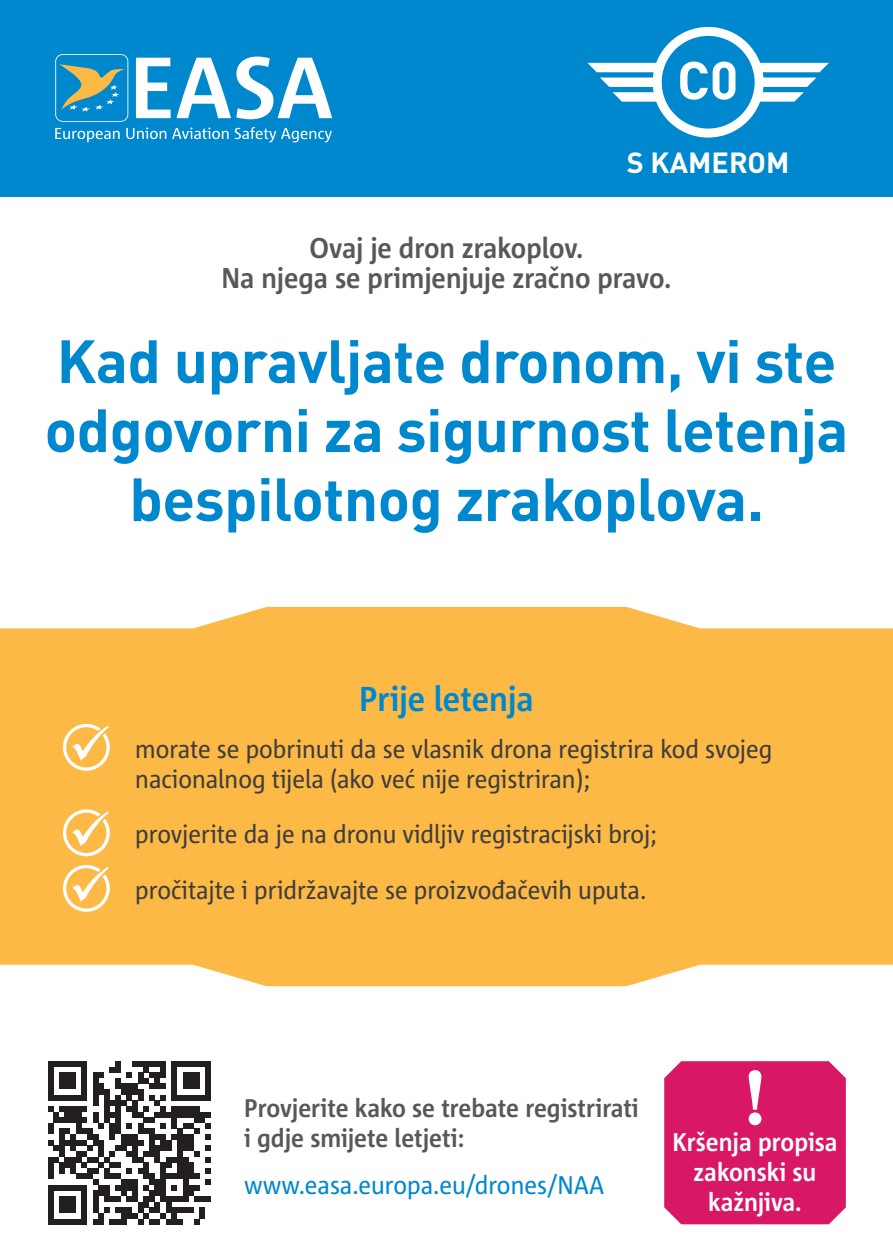
<style>
.page{position:relative;width:893px;height:1259px;background:#fff}
.page>*{position:absolute;margin:0;border:0;box-sizing:border-box;transform-origin:0 0}
.Title_heavy{font:700 60px/69px "DIN Pro";letter-spacing:-.01em;color:#0088ce;text-align:center}
.t1{font:700 52.8px "DIN Pro";color:#fff}
.Title_heavy-2{font:700 34.5px "Corpid E1 s S Cd";color:#0088ce}
.t2{font:700 28.8px "DIN Pro";color:#fff}
.Title_regular{font:700 28.5px/30px "Corpid E1 s S Cd";color:#57585a;text-align:center}
.Bullets{font:25.5px/30px "Corpid E1 s S Cd";color:#3e3e3f}
.Body_text{font:700 25.5px/30px "Corpid E1 s S Cd";color:#57585a}
.Body_text-2{font:700 25.5px/30px "Corpid E1 s S Cd";color:#fff;text-align:center}
.Body_text-3{font:25.5px "Corpid E1 s S Cd";color:#0088ce}
</style>
<div class="page">
<div style="left:0;top:607px;width:893px;height:379px;background:#fdb945"></div>
<div style="left:0;top:0;width:893px;height:197px;background:#0088ce"></div>
<svg style="left:55px;top:54px;width:277px;height:88px"></svg>
<svg style="left:63px;top:724px;width:47px;height:47px"></svg>
<svg style="left:63px;top:809px;width:47px;height:47px"></svg>
<svg style="left:63px;top:865px;width:47px;height:47px"></svg>
<svg style="left:48px;top:1061px;width:163px;height:163px"></svg>
<div style="left:664px;top:1061px;width:182px;height:163px;background:#d91865"></div>
<div style="left:749px;top:1112px;width:12px;height:13px;background:#fff;border-radius:50%"></div>
<div style="left:653px;top:27px;width:111px;height:111px;border:9px solid #fff;border-radius:50%"></div>
<svg style="left:587px;top:63px;width:78px;height:39px"></svg>
<svg style="left:751px;top:63px;width:78px;height:39px"></svg>
<p class="t1" style="left:677px;top:36px;width:63px">C0</p>
<p class="t2" style="left:627px;top:139px;width:164px">S KAMEROM</p>
<p class="Title_regular" style="left:222px;top:233px;width:451px">Ovaj je dron zrakoplov.<br>Na njega se primjenjuje zračno pravo.</p>
<p class="Title_heavy" style="left:45px;top:320px;width:805px">Kad upravljate dronom, vi ste odgovorni za sigurnost letenja bespilotnog zrakoplova.</p>
<p class="Title_heavy-2" style="left:359px;top:677px;width:176px">Prije letenja</p>
<p class="Bullets" style="left:135px;top:733px;width:638px">morate se pobrinuti da se vlasnik drona registrira kod svojeg nacionalnog tijela (ako već nije registriran);</p>
<p class="Bullets" style="left:135px;top:818px;width:523px">provjerite da je na dronu vidljiv registracijski broj;</p>
<p class="Bullets" style="left:135px;top:874px;width:513px">pročitajte i pridržavajte se proizvođačevih uputa.</p>
<p class="Body_text" style="left:244px;top:1091px;width:396px">Provjerite kako se trebate registrirati i gdje smijete letjeti:</p>
<p class="Body_text-3" style="left:244px;top:1168px;width:362px">www.easa.europa.eu/drones/NAA</p>
<p class="Body_text-2" style="left:672px;top:1126px;width:167px">Kršenja propisa zakonski su kažnjiva.</p>
</div>
